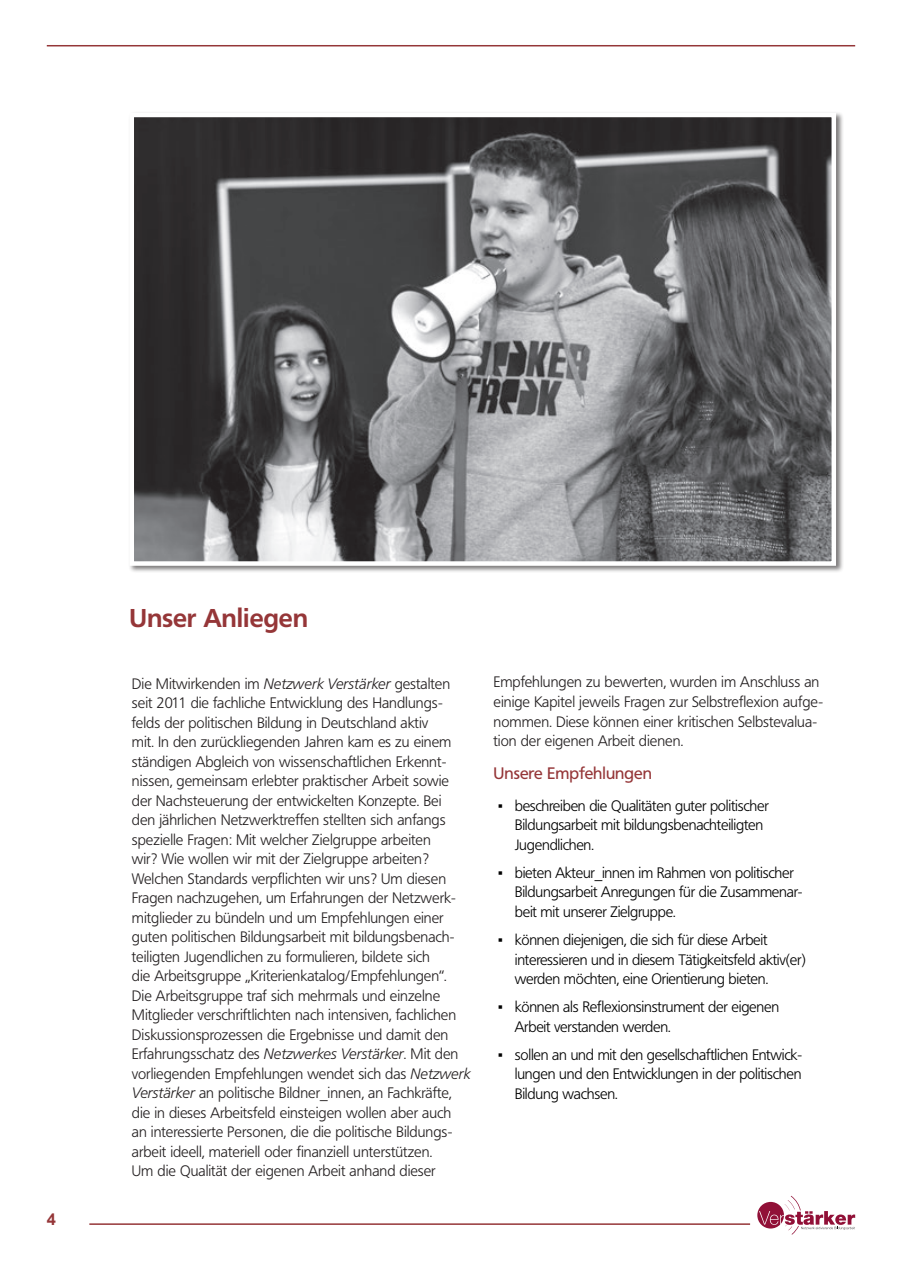
<style>
.page{position:relative;width:902px;height:1272px;background:#fff}
.page>*{position:absolute;margin:0;border:0;box-sizing:border-box;transform-origin:0 0}
.Überschrift{font:700 25.5px "Frutiger BQ";color:#953638}
.Zwischenüberschrift{font:16.5px "Frutiger BQ";color:#953638}
.t1{font:700 16.5px "Arial";color:#953638}
.Fließtext{font:300 15px/19.5px "Frutiger BQ";color:#231f20}
.t2{font:300 15px/19.5px "Frutiger BQ";letter-spacing:-.015em;color:#000}
.s1{font-style:italic}
.s2{font-family:"Arial Narrow";font-weight:400}
</style>
<div class="page">
<hr style="left:89px;top:1223px;width:661px;height:1px;background:#953638">
<svg style="left:757px;top:1195px;width:98px;height:39px"></svg>
<hr style="left:47px;top:45px;width:808px;height:1px;background:#953638">
<div style="left:128px;top:111px;width:715px;height:462px;background:#231f20;opacity:.6"></div>
<img style="left:134px;top:118px;width:697px;height:443px">
<div style="left:129px;top:113px;width:707px;height:453px;border:4px solid #fff"></div>
<p class="t1" style="left:47px;top:1207px;width:11px">4</p>
<p class="Überschrift" style="left:129px;top:603px;width:180px">Unser Anliegen</p>
<p class="Fließtext" style="left:132px;top:674px;width:340px">Die Mitwirkenden im <span class="s1">Netzwerk Verstärker</span> gestalten seit 2011 die fachliche Entwicklung des Handlungs&shy;felds der politischen Bildung in Deutschland aktiv<br>mit. In den zurückliegenden Jahren kam es zu einem ständigen Abgleich von wissenschaftlichen Erkennt&shy;nissen, gemeinsam erlebter praktischer Arbeit sowie der Nachsteuerung der entwickelten Konzepte. Bei<br>den jährlichen Netzwerktreffen stellten sich anfangs spezielle Fragen: Mit welcher Zielgruppe arbeiten<br>wir? Wie wollen wir mit der Zielgruppe arbeiten?<br>Welchen Standards verpflichten wir uns? Um diesen Fragen nachzugehen, um Erfahrungen der Netzwerk&shy;mitglieder zu bündeln und um Empfehlungen einer guten politischen Bildungsarbeit mit bildungsbenach&shy;teiligten Jugendlichen zu formulieren, bildete sich<br>die Arbeitsgruppe „Kriterienkatalog/Empfehlungen“.<br>Die Arbeitsgruppe traf sich mehrmals und einzelne Mitglieder verschriftlichten nach intensiven, fachlichen Diskussionsprozessen die Ergebnisse und damit den Erfahrungsschatz des <span class="s1">Netzwerkes Verstärker</span>. Mit den vorliegenden Empfehlungen wendet sich das <span class="s1">Netzwerk Verstärker</span> an politische Bildner_innen, an Fachkräfte, die in dieses Arbeitsfeld einsteigen wollen aber auch<br>an interessierte Personen, die die politische Bildungs&shy;arbeit ideell, materiell oder finanziell unterstützen.<br>Um die Qualität der eigenen Arbeit anhand dieser</p>
<p class="Fließtext" style="left:493px;top:672px;width:331px">Empfehlungen zu bewerten, wurden im Anschluss an einige Kapitel jeweils Fragen zur Selbstreflexion aufge&shy;nommen. Diese können einer kritischen Selbstevalua&shy;tion der eigenen Arbeit dienen.</p>
<p class="Zwischenüberschrift" style="left:493px;top:763px;width:160px">Unsere Empfehlungen</p>
<p class="t2" style="left:514px;top:796px;width:255px;text-indent:-17px"><span class="s2">▪</span> beschreiben die Qualitäten guter politischer<br>Bildungsarbeit mit bildungsbenachteiligten<br>Jugendlichen.</p>
<p class="t2" style="left:514px;top:863px;width:289px;text-indent:-17px"><span class="s2">▪</span> bieten Akteur_innen im Rahmen von politischer<br>Bildungsarbeit Anregungen für die Zusammenar&shy;beit mit unserer Zielgruppe.</p>
<p class="t2" style="left:514px;top:930px;width:292px;text-indent:-17px"><span class="s2">▪</span> können diejenigen, die sich für diese Arbeit interessieren und in diesem Tätigkeitsfeld aktiv(er) werden möchten, eine Orientierung bieten.</p>
<p class="t2" style="left:514px;top:997px;width:266px;text-indent:-17px"><span class="s2">▪</span> können als Reflexionsinstrument der eigenen<br>Arbeit verstanden werden.</p>
<p class="t2" style="left:514px;top:1044px;width:289px;text-align:justify;text-indent:-17px"><span class="s2">▪</span> sollen an und mit den gesellschaftlichen Entwick&shy;lungen und den Entwicklungen in der politischen Bildung wachsen.</p>
</div>
